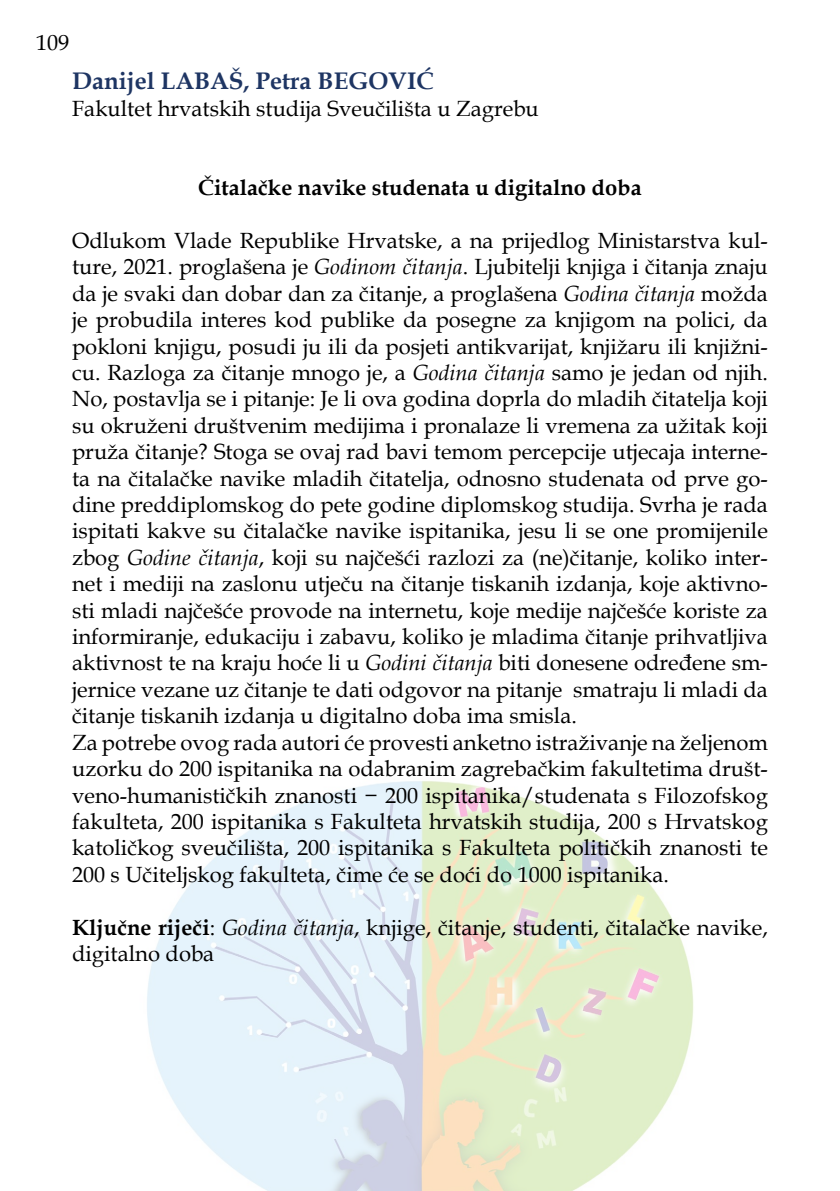
<style>
.page{position:relative;width:840px;height:1191px;background:#fff}
.page>*{position:absolute;margin:0;border:0;box-sizing:border-box;transform-origin:0 0}
.t1{font:700 24px "Book Antiqua";color:#1e3563}
.t2{font:22px/26.4px "Book Antiqua";color:#000}
.t3{font:700 22px "Book Antiqua";color:#000}
.s1{font-style:italic}
.s2{font-weight:700}
</style>
<div class="page">
<img style="left:147px;top:781px;width:547px;height:410px">
<p class="t2" style="left:36px;top:29px;width:35px">109</p>
<p class="t1" style="left:72px;top:65px;width:363px">Danijel LABAŠ, Petra BEGOVIĆ</p>
<p class="t2" style="left:72px;top:95px;width:468px">Fakultet hrvatskih studija Sveučilišta u Zagrebu</p>
<p class="t3" style="left:198px;top:173px;width:444px">Čitalačke navike studenata u digitalno doba</p>
<p class="t2" style="left:72px;top:227px;width:697px">Odlukom Vlade Republike Hrvatske, a na prijedlog Ministarstva kul&shy;ture, 2021. proglašena je <span class="s1">Godinom čitanja</span>. Ljubitelji knjiga i čitanja znaju da je svaki dan dobar dan za čitanje, a proglašena <span class="s1">Godina čitanja</span> možda je probudila interes kod publike da posegne za knjigom na polici, da pokloni knjigu, posudi ju ili da posjeti antikvarijat, knjižaru ili knjižni&shy;cu. Razloga za čitanje mnogo je, a <span class="s1">Godina čitanja</span> samo je jedan od njih.<br>No, postavlja se i pitanje: Je li ova godina doprla do mladih čitatelja koji su okruženi društvenim medijima i pronalaze li vremena za užitak koji pruža čitanje? Stoga se ovaj rad bavi temom percepcije utjecaja interne&shy;ta na čitalačke navike mladih čitatelja, odnosno studenata od prve go&shy;dine preddiplomskog do pete godine diplomskog studija. Svrha je rada ispitati kakve su čitalačke navike ispitanika, jesu li se one promijenile zbog <span class="s1">Godine čitanja</span>, koji su najčešći razlozi za (ne)čitanje, koliko inter&shy;net i mediji na zaslonu utječu na čitanje tiskanih izdanja, koje aktivno&shy;sti mladi najčešće provode na internetu, koje medije najčešće koriste za informiranje, edukaciju i zabavu, koliko je mladima čitanje prihvatljiva aktivnost te na kraju hoće li u <span class="s1">Godini čitanja</span> biti donesene određene sm&shy;jernice vezane uz čitanje te dati odgovor na pitanje smatraju li mladi da čitanje tiskanih izdanja u digitalno doba ima smisla.<br>Za potrebe ovog rada autori će provesti anketno istraživanje na željenom uzorku do 200 ispitanika na odabranim zagrebačkim fakultetima društ&shy;veno-humanističkih znanosti − 200 ispitanika/studenata s Filozofskog fakulteta, 200 ispitanika s Fakulteta hrvatskih studija, 200 s Hrvatskog katoličkog sveučilišta, 200 ispitanika s Fakulteta političkih znanosti te 200 s Učiteljskog fakulteta, čime će se doći do 1000 ispitanika.</p>
<p class="t2" style="left:72px;top:913px;width:697px"><span class="s2">Ključne riječi</span>: <span class="s1">Godina čitanja</span>, knjige, čitanje, studenti, čitalačke navike, digitalno doba</p>
</div>
